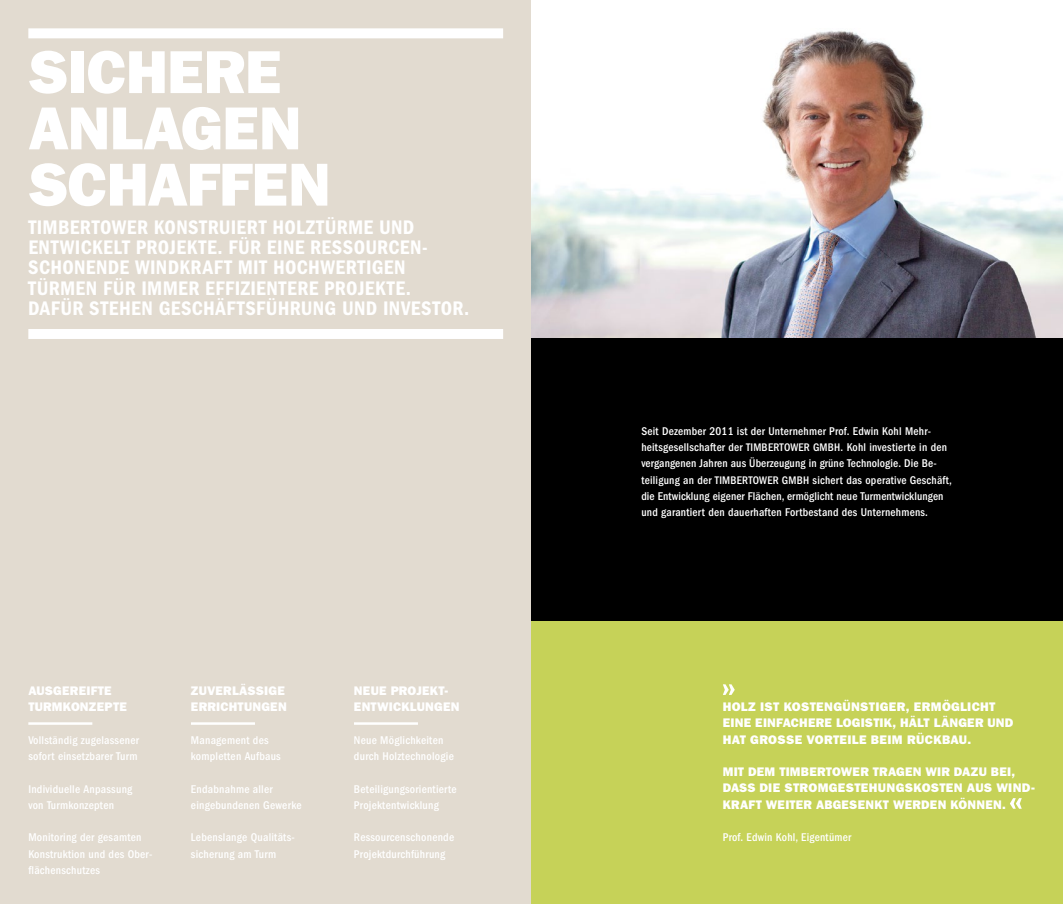
<style>
.page{position:relative;width:1063px;height:904px;background:#fff}
.page>*{position:absolute;margin:0;border:0;box-sizing:border-box;transform-origin:0 0}
.t1{font:800 61px/56.2px "Franklin Gothic";letter-spacing:-.005em;color:#fff}
.t2{font:600 condensed 20.25px/20.2px "Franklin Gothic";letter-spacing:.02em;color:#fff}
.t3{font:800 12.5px/16.2px "Franklin Gothic";letter-spacing:.02em;color:#fff}
.t4{font:500 condensed 11.62px/16.2px "Franklin Gothic";letter-spacing:.02em;color:#fff}
.s1{font-size:11.38px}
</style>
<div class="page">
<div style="left:0;top:0;width:531px;height:904px;background:#e2dbd0"></div>
<div style="left:531px;top:619px;width:532px;height:285px;background:#c6d258"></div>
<div style="left:531px;top:337px;width:532px;height:283px;background:#000"></div>
<div style="left:28px;top:329px;width:475px;height:10px;background:#fff"></div>
<div style="left:28px;top:28px;width:475px;height:10px;background:#fff"></div>
<img style="left:531px;top:31px;width:532px;height:306px">
<hr style="left:28px;top:722px;width:64px;height:2px;background:#fff">
<hr style="left:354px;top:722px;width:64px;height:2px;background:#fff">
<hr style="left:191px;top:722px;width:64px;height:2px;background:#fff">
<svg style="left:723px;top:684px;width:12px;height:11px"></svg>
<svg style="left:1010px;top:798px;width:12px;height:10px"></svg>
<h1 class="t1" style="left:28px;top:43px;width:304px">SICHERE<br>ANLAGEN<br>SCHAFFEN</h1>
<h2 class="t2" style="left:28px;top:217px;width:443px">TIMBERTOWER KONSTRUIERT HOLZTÜRME UND ENTWICKELT PROJEKTE. FÜR EINE RESSOURCEN-SCHONENDE WINDKRAFT MIT HOCHWERTIGEN TÜRMEN FÜR IMMER EFFIZIENTERE PROJEKTE.<br>DAFÜR STEHEN GESCHÄFTSFÜHRUNG UND INVESTOR.</h2>
<p class="t3" style="left:28px;top:682px;width:100px">AUSGEREIFTE<br>TURMKONZEPTE</p>
<p class="t4" style="left:28px;top:731px;width:112px">Vollständig zugelassener sofort einsetzbarer Turm</p>
<p class="t4" style="left:28px;top:780px;width:106px">Individuelle Anpassung von Turmkonzepten</p>
<p class="t4" style="left:28px;top:829px;width:126px">Monitoring der gesamten<br>Konstruktion und des Ober&shy;flächenschutzes</p>
<p class="t3" style="left:191px;top:682px;width:97px">ZUVERLÄSSIGE<br>ERRICHTUNGEN</p>
<p class="t4" style="left:191px;top:731px;width:91px">Management des kompletten Aufbaus</p>
<p class="t4" style="left:191px;top:780px;width:112px">Endabnahme aller eingebundenen Gewerke</p>
<p class="t4" style="left:191px;top:829px;width:105px">Lebenslange Qualitäts&shy;sicherung am Turm</p>
<p class="t3" style="left:354px;top:682px;width:107px">NEUE PROJEKT-<br>ENTWICKLUNGEN</p>
<p class="t4" style="left:354px;top:731px;width:101px">Neue Möglichkeiten durch Holztechnologie</p>
<p class="t4" style="left:354px;top:780px;width:104px">Beteiligungsorientierte<br>Projektentwicklung</p>
<p class="t4" style="left:354px;top:829px;width:102px">Ressourcenschonende<br>Projektdurchführung</p>
<p class="t4" style="left:641px;top:423px;width:312px">Seit Dezember 2011 ist der Unternehmer Prof. Edwin Kohl Mehr&shy;heitsgesellschafter der <span class="s1">TimberTower Gmb H</span>. Kohl investierte in den vergangenen Jahren aus Überzeugung in grüne Technologie. Die Be&shy;teiligung an der <span class="s1">TimberTower Gmb H</span> sichert das operative Geschäft, die Entwicklung eigener Flächen, ermöglicht neue Turmentwicklungen und garantiert den dauerhaften Fortbestand des Unternehmens.</p>
<p class="t3" style="left:723px;top:698px;width:291px">HOLZ IST KOSTENGÜNSTIGER, ERMÖGLICHT<br>EINE EINFACHERE LOGISTIK, HÄLT LÄNGER UND<br>HAT GROSSE VORTEILE BEIM RÜCKBAU.</p>
<p class="t3" style="left:723px;top:763px;width:72px">MIT DEM TIMBER</p>
<p class="t3" style="left:826px;top:763px;width:17px">TOWER</p>
<p class="t3" style="left:723px;top:763px;width:313px;text-indent:150px">TRAGEN WIR DAZU BEI,<br>DASS DIE STROMGESTEHUNGSKOSTEN AUS WIND-<br>KRAFT WEITER ABGESENKT WERDEN KÖNNEN.</p>
<p class="t4" style="left:723px;top:829px;width:130px">Prof. Edwin Kohl, Eigentümer</p>
</div>
